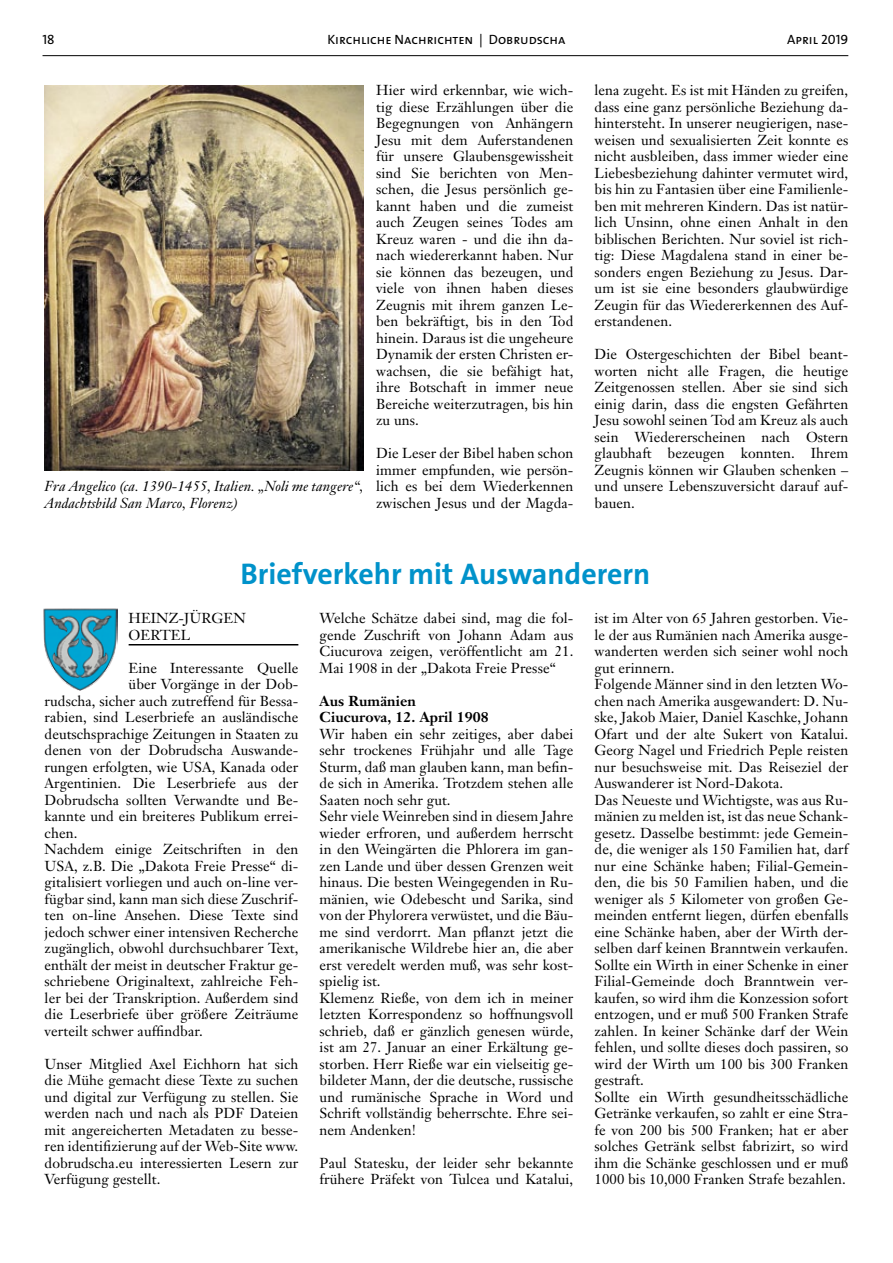
<style>
.page{position:relative;width:893px;height:1263px;background:#fff}
.page>*{position:absolute;margin:0;border:0;box-sizing:border-box;transform-origin:0 0}
.t1{font:700 30px "The Sans B7";color:#0092ca}
.t2{font:14.25px/16.5px "Janson Text";letter-spacing:.005em;color:#000;text-align:justify}
.t3{font:italic 14.25px/16.5px "Janson Text";letter-spacing:.005em;color:#000}
.t4{font:700 14.25px/16.5px "Janson Text";letter-spacing:.005em;color:#000}
.t5{font:13.5px "The Sans Caps";color:#000}
</style>
<div class="page">
<hr style="left:43px;top:55px;width:805px;height:1px;background:#000">
<img style="left:45px;top:85px;width:318px;height:385px">
<hr style="left:129px;top:644px;width:169px;height:1px;background:#000">
<img style="left:43px;top:608px;width:74px;height:82px">
<p class="t5" style="left:43px;top:28px;width:14px">18</p>
<p class="t5" style="left:327px;top:28px;width:240px">Kirchliche Nachrichten | Dobrudscha</p>
<p class="t5" style="left:787px;top:28px;width:63px">April 2019</p>
<p class="t2" style="left:376px;top:82px;width:199px">Hier wird erkennbar, wie wich&shy;tig diese Erzählungen über die Begegnungen von Anhängern Jesu mit dem Auferstandenen für unsere Glaubensgewissheit sind Sie berichten von Men&shy;schen, die Jesus persönlich ge&shy;kannt haben und die zumeist auch Zeugen seines Todes am Kreuz waren - und die ihn da&shy;nach wiedererkannt haben. Nur sie können das bezeugen, und viele von ihnen haben dieses Zeugnis mit ihrem ganzen Le&shy;ben bekräftigt, bis in den Tod hinein. Daraus ist die ungeheure Dynamik der ersten Christen er&shy;wachsen, die sie befähigt hat, ihre Botschaft in immer neue Bereiche weiterzutragen, bis hin zu uns.</p>
<p class="t2" style="left:376px;top:445px;width:199px">Die Leser der Bibel haben schon immer empfunden, wie persön&shy;lich es bei dem Wiederkennen zwischen Jesus und der Magda-</p>
<p class="t2" style="left:595px;top:82px;width:255px">lena zugeht. Es ist mit Händen zu greifen, dass eine ganz persönliche Beziehung da&shy;hintersteht. In unserer neugierigen, nase&shy;weisen und sexualisierten Zeit konnte es nicht ausbleiben, dass immer wieder eine Liebesbeziehung dahinter vermutet wird, bis hin zu Fantasien über eine Familienle&shy;ben mit mehreren Kindern. Das ist natür&shy;lich Unsinn, ohne einen Anhalt in den biblischen Berichten. Nur soviel ist rich&shy;tig: Diese Magdalena stand in einer be&shy;sonders engen Beziehung zu Jesus. Dar&shy;um ist sie eine besonders glaubwürdige Zeugin für das Wiedererkennen des Auf&shy;erstandenen.</p>
<p class="t2" style="left:595px;top:346px;width:255px">Die Ostergeschichten der Bibel beant&shy;worten nicht alle Fragen, die heutige Zeitgenossen stellen. Aber sie sind sich einig darin, dass die engsten Gefährten Jesu sowohl seinen Tod am Kreuz als auch sein Wiedererscheinen nach Ostern glaubhaft bezeugen konnten. Ihrem Zeugnis können wir Glauben schenken – und unsere Lebenszuversicht darauf auf&shy;bauen.</p>
<p class="t3" style="left:45px;top:478px;width:320px">Fra Angelico (ca. 1390-1455, Italien. „Noli me tangere“,<br>Andachtsbild San Marco, Florenz)</p>
<h1 class="t1" style="left:240px;top:558px;width:411px">Briefverkehr mit Auswanderern</h1>
<p class="t2" style="left:320px;top:610px;width:255px">Welche Schätze dabei sind, mag die fol&shy;gende Zuschrift von Johann Adam aus Ciucurova zeigen, veröffentlicht am 21.<br>Mai 1908 in der „Dakota Freie Presse“</p>
<p class="t4" style="left:320px;top:692px;width:171px">Aus Rumänien<br>Ciucurova, 12. April 1908</p>
<p class="t2" style="left:320px;top:725px;width:255px;text-align:left">Wir haben ein sehr zeitiges, aber dabei sehr trockenes Frühjahr und alle Tage Sturm, daß man glauben kann, man befin&shy;de sich in Amerika. Trotzdem stehen alle Saaten noch sehr gut.<br>Sehr viele Weinreben sind in diesem Jahre wieder erfroren, und außerdem herrscht in den Weingärten die Phlorera im gan&shy;zen Lande und über dessen Grenzen weit hinaus. Die besten Weingegenden in Ru&shy;mänien, wie Odebescht und Sarika, sind von der Phylorera verwüstet, und die Bäu&shy;me sind verdorrt. Man pflanzt jetzt die amerikanische Wildrebe hier an, die aber erst veredelt werden muß, was sehr kost&shy;spielig ist.<br>Klemenz Rieße, von dem ich in meiner letzten Korrespondenz so hoffnungsvoll schrieb, daß er gänzlich genesen würde, ist am 27. Januar an einer Erkältung ge&shy;storben. Herr Rieße war ein vielseitig ge&shy;bildeter Mann, der die deutsche, russische und rumänische Sprache in Word und Schrift vollständig beherrschte. Ehre sei&shy;nem Andenken!</p>
<p class="t2" style="left:320px;top:1154px;width:255px">Paul Statesku, der leider sehr bekannte frühere Präfekt von Tulcea und Katalui,</p>
<p class="t2" style="left:129px;top:610px;width:74px">Heinz-Jürgen<br>Oertel</p>
<p class="t2" style="left:129px;top:659px;width:171px">Eine Interessante Quelle</p>
<p class="t2" style="left:129px;top:676px;width:171px">über Vorgänge in der Dob-</p>
<p class="t2" style="left:45px;top:692px;width:255px">rudscha, sicher auch zutreffend für Bessa-</p>
<p class="t2" style="left:45px;top:709px;width:255px">rabien, sind Leserbriefe an ausländische</p>
<p class="t2" style="left:45px;top:725px;width:255px">deutschsprachige Zeitungen in Staaten zu</p>
<p class="t2" style="left:45px;top:742px;width:255px">denen von der Dobrudscha Auswande-</p>
<p class="t2" style="left:45px;top:758px;width:255px">rungen erfolgten, wie USA, Kanada oder</p>
<p class="t2" style="left:45px;top:775px;width:255px">Argentinien. Die Leserbriefe aus der</p>
<p class="t2" style="left:45px;top:791px;width:255px">Dobrudscha sollten Verwandte und Be-</p>
<p class="t2" style="left:45px;top:808px;width:255px">kannte und ein breiteres Publikum errei-</p>
<p class="t2" style="left:45px;top:824px;width:34px">chen.</p>
<p class="t2" style="left:45px;top:841px;width:255px">Nachdem einige Zeitschriften in den</p>
<p class="t2" style="left:45px;top:857px;width:255px">USA, z.B. Die „Dakota Freie Presse“ di-</p>
<p class="t2" style="left:45px;top:874px;width:255px">gitalisiert vorliegen und auch on-line ver-</p>
<p class="t2" style="left:45px;top:890px;width:255px">fügbar sind, kann man sich diese Zuschrif-</p>
<p class="t2" style="left:45px;top:907px;width:255px">ten on-line Ansehen. Diese Texte sind</p>
<p class="t2" style="left:45px;top:923px;width:255px">jedoch schwer einer intensiven Recherche</p>
<p class="t2" style="left:45px;top:940px;width:255px">zugänglich, obwohl durchsuchbarer Text,</p>
<p class="t2" style="left:45px;top:956px;width:255px">enthält der meist in deutscher Fraktur ge-</p>
<p class="t2" style="left:45px;top:973px;width:255px">schriebene Originaltext, zahlreiche Feh-</p>
<p class="t2" style="left:45px;top:989px;width:255px">ler bei der Transkription. Außerdem sind</p>
<p class="t2" style="left:45px;top:1006px;width:255px">die Leserbriefe über größere Zeiträume</p>
<p class="t2" style="left:45px;top:1022px;width:160px">verteilt schwer auffindbar.</p>
<p class="t2" style="left:45px;top:1055px;width:255px">Unser Mitglied Axel Eichhorn hat sich die Mühe gemacht diese Texte zu suchen und digital zur Verfügung zu stellen. Sie werden nach und nach als PDF Dateien mit angereicherten Metadaten zu besse&shy;ren identifizierung auf der Web-Site www. dobrudscha.eu interessierten Lesern zur Verfügung gestellt.</p>
<p class="t2" style="left:595px;top:610px;width:255px;text-align:left">ist im Alter von 65 Jahren gestorben. Vie&shy;le der aus Rumänien nach Amerika ausge&shy;wanderten werden sich seiner wohl noch gut erinnern.<br>Folgende Männer sind in den letzten Wo&shy;chen nach Amerika ausgewandert: D. Nu&shy;ske, Jakob Maier, Daniel Kaschke, Johann Ofart und der alte Sukert von Katalui.<br>Georg Nagel und Friedrich Peple reisten nur besuchsweise mit. Das Reiseziel der Auswanderer ist Nord-Dakota.<br>Das Neueste und Wichtigste, was aus Ru&shy;mänien zu melden ist, ist das neue Schank&shy;gesetz. Dasselbe bestimmt: jede Gemein&shy;de, die weniger als 150 Familien hat, darf nur eine Schänke haben; Filial-Gemein&shy;den, die bis 50 Familien haben, und die weniger als 5 Kilometer von großen Ge&shy;meinden entfernt liegen, dürfen ebenfalls eine Schänke haben, aber der Wirth der&shy;selben darf keinen Branntwein verkaufen.<br>Sollte ein Wirth in einer Schenke in einer Filial-Gemeinde doch Branntwein ver&shy;kaufen, so wird ihm die Konzession sofort entzogen, und er muß 500 Franken Strafe zahlen. In keiner Schänke darf der Wein fehlen, und sollte dieses doch passiren, so wird der Wirth um 100 bis 300 Franken gestraft.<br>Sollte ein Wirth gesundheitsschädliche Getränke verkaufen, so zahlt er eine Stra&shy;fe von 200 bis 500 Franken; hat er aber solches Getränk selbst fabrizirt, so wird ihm die Schänke geschlossen und er muß 1000 bis 10,000 Franken Strafe bezahlen.</p>
</div>
